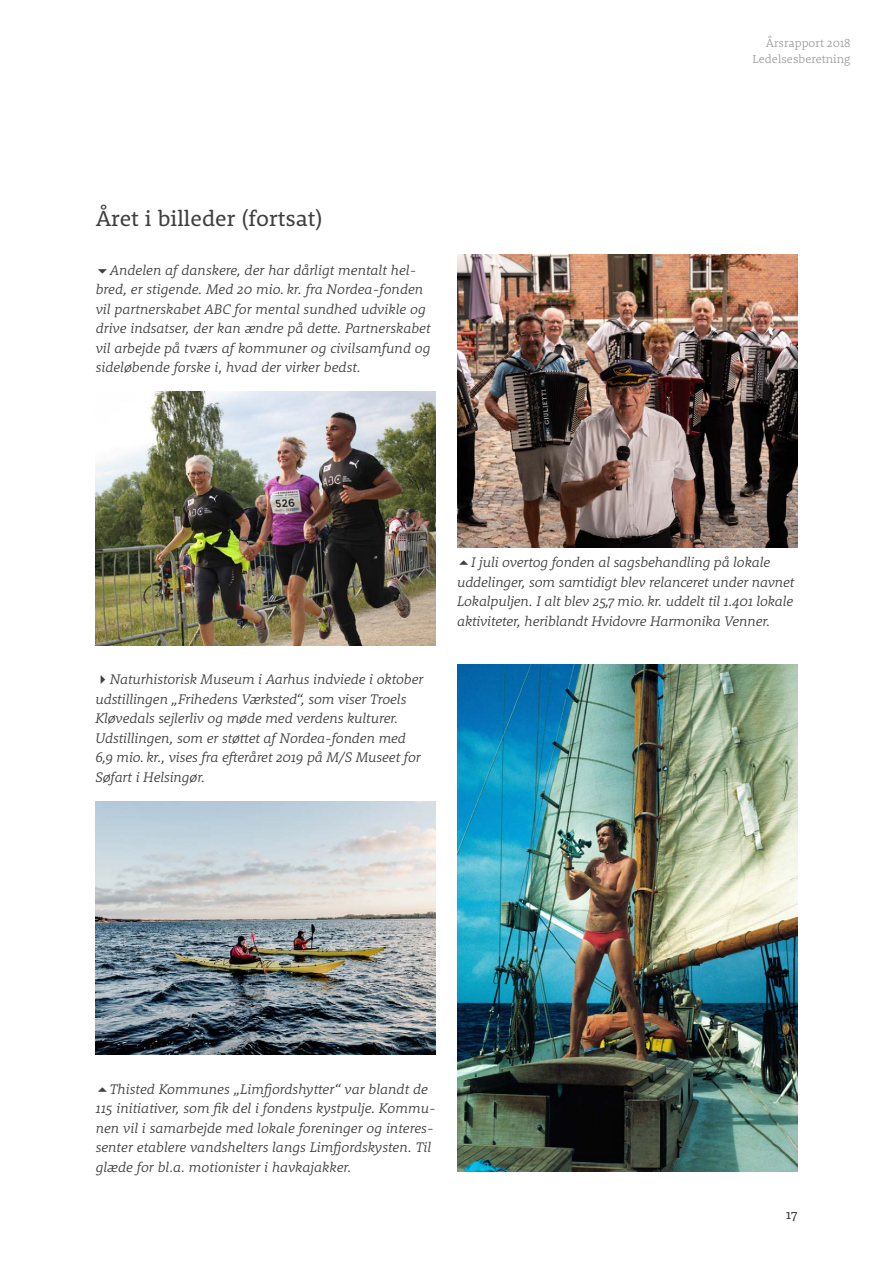
<style>
.page{position:relative;width:893px;height:1263px;background:#fff}
.page>*{position:absolute;margin:0;border:0;box-sizing:border-box;transform-origin:0 0}
.t1{font:22.5px "Rooney";color:#3f3f3f}
.t2{font:italic 300 14.25px/19.5px "Rooney";letter-spacing:-.005em;color:#3f3f3f}
.t3{font:13.5px "Rooney";color:#3f3f3f}
.t4{font:300 12px/16.5px "Rooney";color:#9f9f9f;text-align:right}
</style>
<div class="page">
<img style="left:457px;top:665px;width:340px;height:507px">
<img style="left:95px;top:392px;width:341px;height:253px">
<img style="left:95px;top:801px;width:341px;height:254px">
<img style="left:457px;top:255px;width:340px;height:293px">
<h1 class="t1" style="left:96px;top:203px;width:228px">Året i billeder (fortsat)</h1>
<p class="t2" style="left:96px;top:260px;width:336px;text-indent:14px">Andelen af danskere, der har dårligt mentalt hel&shy;bred, er stigende. Med 20 mio. kr. fra Nordea-fonden vil partnerskabet ABC for mental sundhed udvikle og drive indsatser, der kan ændre på dette. Partnerskabet vil arbejde på tværs af kommuner og civilsamfund og sideløbende forske i, hvad der virker bedst.</p>
<p class="t4" style="left:753px;top:34px;width:99px">Årsrapport 2018<br>Ledelsesberetning</p>
<p class="t2" style="left:95px;top:669px;width:329px">✔Naturhistorisk Museum i Aarhus indviede i oktober udstillingen „Frihedens Værksted“, som viser Troels Kløvedals sejlerliv og møde med verdens kulturer.<br>Udstillingen, som er støttet af Nordea-fonden med 6,9 mio. kr., vises fra efteråret 2019 på M/S Museet for Søfart i Helsingør.</p>
<p class="t2" style="left:457px;top:552px;width:339px;text-indent:14px">I juli overtog fonden al sagsbehandling på lokale uddelinger, som samtidigt blev relanceret under navnet Lokalpuljen. I alt blev 25,7 mio. kr. uddelt til 1.401 lokale aktiviteter, heriblandt Hvidovre Harmonika Venner.</p>
<p class="t2" style="left:96px;top:1079px;width:342px;text-indent:14px">Thisted Kommunes „Limfjordshytter“ var blandt de 115 initiativer, som fik del i fondens kystpulje. Kommu&shy;nen vil i samarbejde med lokale foreninger og interes&shy;senter etablere vandshelters langs Limfjordskysten. Til glæde for bl.a. motionister i havkajakker.</p>
<p class="t3" style="left:786px;top:1206px;width:13px">17</p>
</div>
